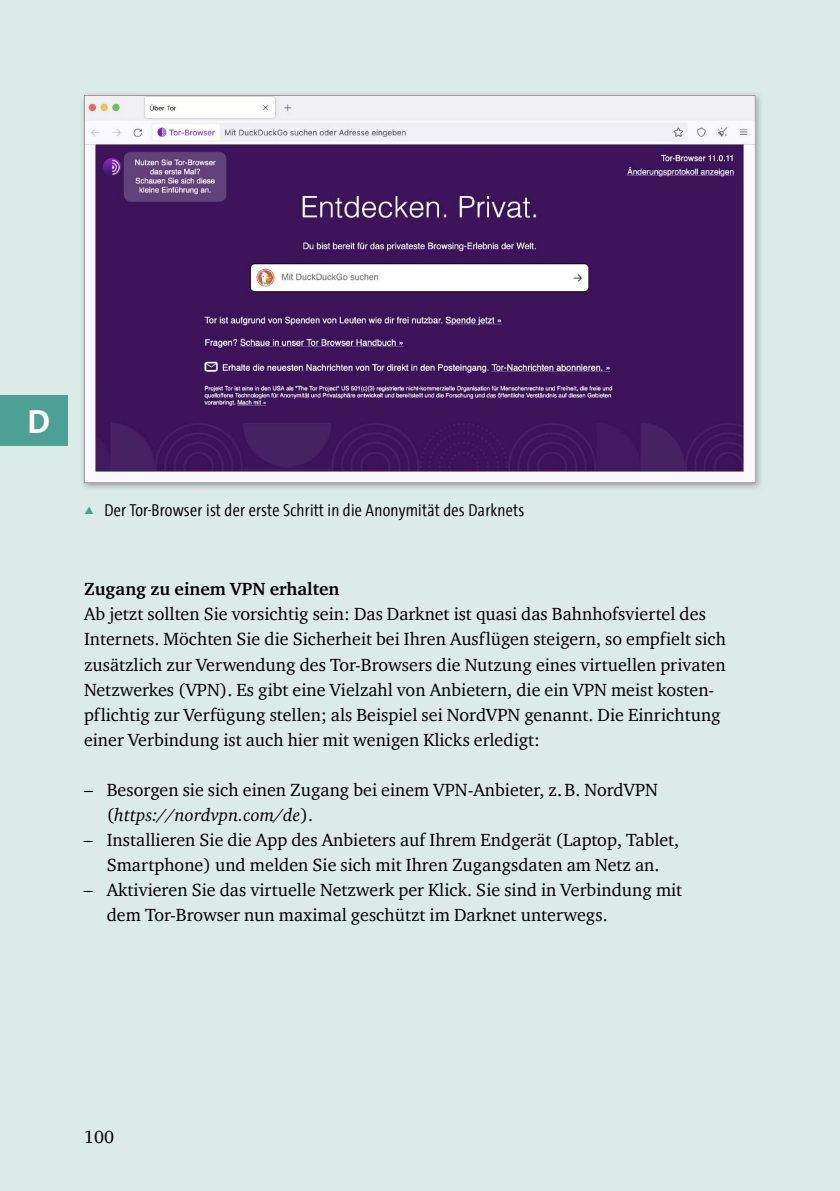
<style>
.page{position:relative;width:840px;height:1191px;background:#fff}
.page>*{position:absolute;margin:0;border:0;box-sizing:border-box;transform-origin:0 0}
.t1{font:700 34px "The Sans Os F";color:#fff}
.t2{font:18px/25px "Charter ITC Std";color:#000}
.t3{font:700 18px "Charter ITC Std";color:#000}
.t4{font:300 17.6px "The Sans Cd LF4";letter-spacing:.015em;color:#000}
.s1{font-style:italic}
</style>
<div class="page">
<div style="left:0;top:0;width:839px;height:1191px;background:#dbebe7"></div>
<img style="left:82px;top:94px;width:679px;height:395px">
<svg style="left:84px;top:95px;width:671px;height:388px;background:#6a4b80"></svg>
<div style="left:0;top:395px;width:67px;height:50px;background:#4ca094"></div>
<h1 class="t1" style="left:27px;top:400px;width:24px">D</h1>
<p class="t4" style="left:104px;top:499px;width:421px">Der Tor-Browser ist der erste Schritt in die Anonymität des Darknets</p>
<p class="t3" style="left:84px;top:578px;width:257px">Zugang zu einem VPN erhalten</p>
<p class="t2" style="left:84px;top:601px;width:643px">Ab jetzt sollten Sie vorsichtig sein: Das Darknet ist quasi das Bahnhofsviertel des Internets. Möchten Sie die Sicherheit bei Ihren Ausflügen steigern, so empfielt sich zusätzlich zur Verwendung des Tor-Browsers die Nutzung eines virtuellen privaten Netzwerkes (VPN). Es gibt eine Vielzahl von Anbietern, die ein VPN meist kosten&shy;pflichtig zur Verfügung stellen; als Beispiel sei NordVPN genannt. Die Einrichtung einer Verbindung ist auch hier mit wenigen Klicks erledigt:</p>
<p class="t2" style="left:107px;top:776px;width:552px;text-indent:-23px">– Besorgen sie sich einen Zugang bei einem VPN-Anbieter, z.B. NordVPN (<span class="s1">https://nordvpn.com/de</span>).</p>
<p class="t2" style="left:84px;top:826px;width:596px;text-align:center">– Installieren Sie die App des Anbieters auf Ihrem Endgerät (Laptop, Tablet,<br>Smartphone) und melden Sie sich mit Ihren Zugangsdaten am Netz an.</p>
<p class="t2" style="left:107px;top:876px;width:576px;text-indent:-23px">– Aktivieren Sie das virtuelle Netzwerk per Klick. Sie sind in Verbindung mit dem Tor-Browser nun maximal geschützt im Darknet unterwegs.</p>
<p class="t2" style="left:84px;top:1124px;width:32px">100</p>
</div>
